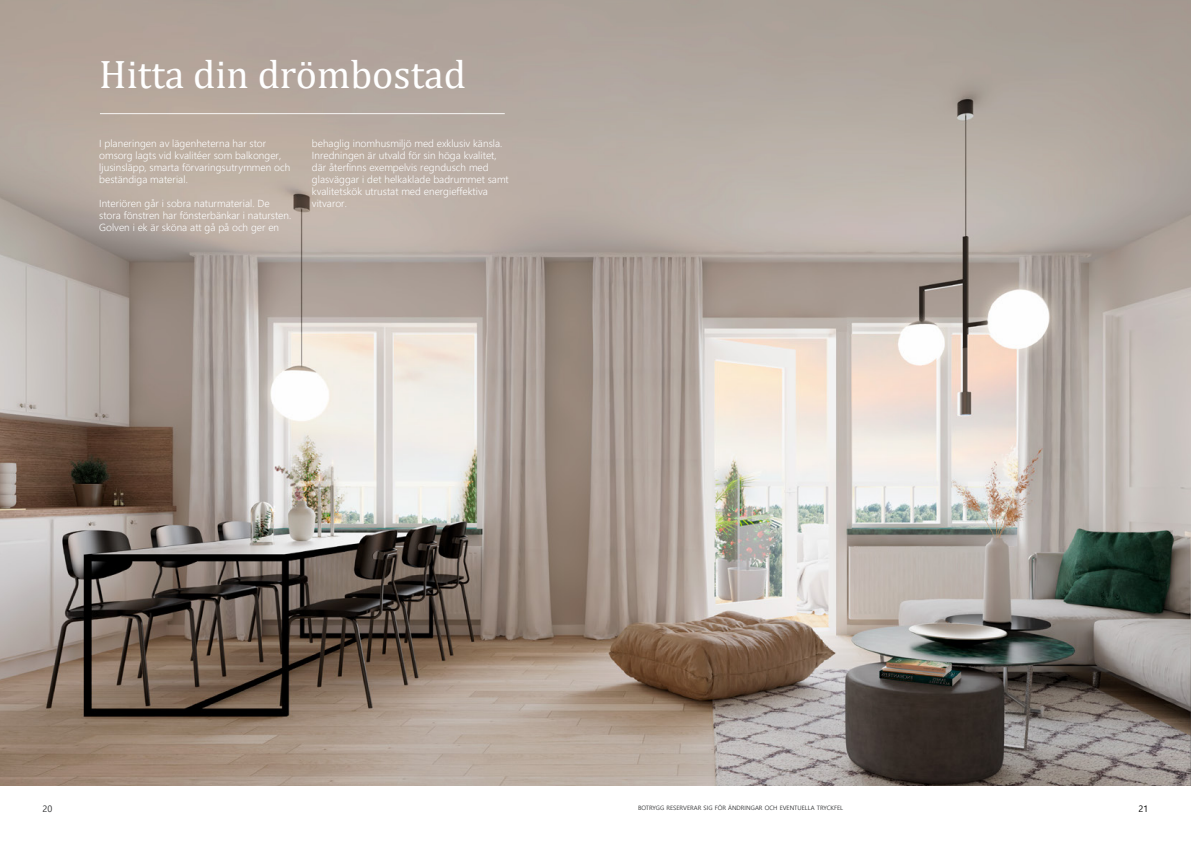
<style>
.page{position:relative;width:1191px;height:842px;background:#fff}
.page>*{position:absolute;margin:0;border:0;box-sizing:border-box;transform-origin:0 0}
.t1{font:40px "Cambria";color:#fff}
.t2{font:300 10px/12px "Malgun Gothic";color:#fff}
.t3{font:9px "Malgun Gothic";color:#2c2d2f}
.t4{font:9px "Malgun Gothic";color:#000}
.t5{font:6px "Malgun Gothic";color:#2c2d2f}
</style>
<div class="page">
<img style="left:0;top:0;width:1191px;height:785px">
<hr style="left:100px;top:113px;width:405px;height:1px;background:#fff">
<h1 class="t1" style="left:99px;top:51px;width:368px">Hitta din drömbostad</h1>
<p class="t2" style="left:99px;top:137px;width:192px">I planeringen av lägenheterna har stor omsorg lagts vid kvalitéer som balkonger, ljusinsläpp, smarta förvaringsutrymmen och beständiga material.</p>
<p class="t2" style="left:99px;top:197px;width:194px">Interiören går i sobra naturmaterial. De stora fönstren har fönsterbänkar i natursten.<br>Golven i ek är sköna att gå på och ger en</p>
<p class="t2" style="left:312px;top:137px;width:198px">behaglig inomhusmiljö med exklusiv känsla.<br>Inredningen är utvald för sin höga kvalitet, där återfinns exempelvis regndusch med glasväggar i det helkaklade badrummet samt kvalitetskök utrustat med energieffektiva vitvaror.</p>
<p class="t3" style="left:43px;top:803px;width:11px">20</p>
<p class="t5" style="left:638px;top:804px;width:206px">BOTRYGG RESERVERAR SIG FÖR ÄNDRINGAR OCH EVENTUELLA TRYCKFEL</p>
<p class="t4" style="left:1138px;top:803px;width:11px">21</p>
</div>
